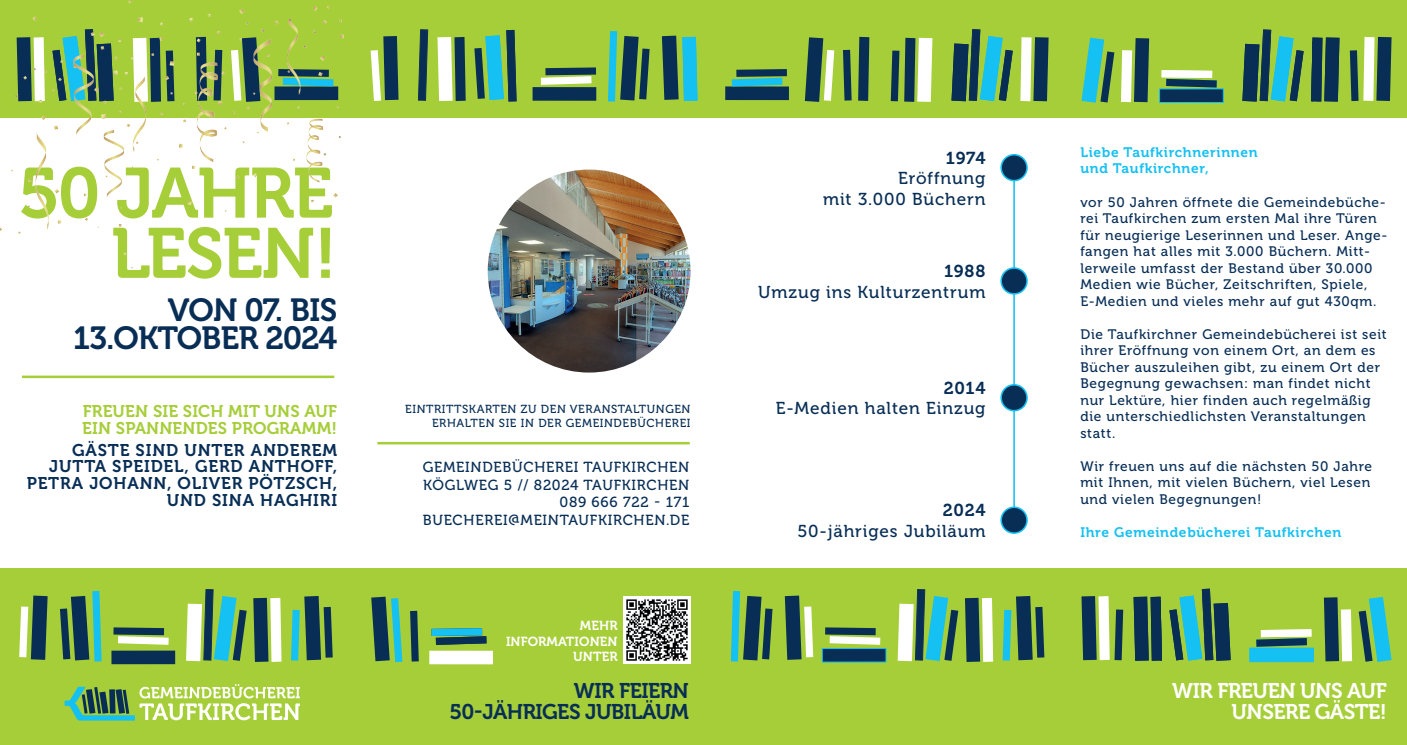
<style>
.page{position:relative;width:1407px;height:745px;background:#fff}
.page>*{position:absolute;margin:0;border:0;box-sizing:border-box;transform-origin:0 0}
.t1{font:70.5px/60.1px "Museo 700";letter-spacing:-.025em;color:#a6ce39;text-align:right}
.t2{font:31.88px/28.4px "Museo 700";letter-spacing:-.025em;color:#082e56;text-align:right}
.t3{font:21.12px/21.4px "Museo 700";letter-spacing:-.025em;color:#082e56;text-align:right}
.t4{font:21.12px/21.4px "Museo 700";letter-spacing:-.025em;color:#fff;text-align:right}
.t5{font:17.25px/20.6px "Museo 500";letter-spacing:.05em;color:#082e56;text-align:right}
.t6{font:17.25px "Museo 700";letter-spacing:.035em;color:#082e56}
.t7{font:16.88px/16.9px "Museo 700";letter-spacing:.05em;color:#082e56;text-align:right}
.t8{font:16.88px/16.9px "Museo 700";letter-spacing:.01em;color:#a6ce39}
.t9{font:14.5px/17.5px "Museo 500";letter-spacing:.05em;color:#082e56;text-align:right}
.t10{font:13.75px/16.5px "Museo 500";letter-spacing:.05em;color:#082e56}
.t11{font:13.75px/16.5px "Museo 700";letter-spacing:.05em;color:#15c0f2}
.t12{font:13px/15.6px "Museo 700";letter-spacing:.01em;color:#fff;text-align:right}
.t13{font:11.62px/14px "Museo 500";letter-spacing:.05em;color:#082e56;text-align:right}
</style>
<div class="page">
<div style="left:0;top:0;width:1407px;height:117px;background:#a6ce39"></div>
<div style="left:0;top:568px;width:1407px;height:176px;background:#a6ce39"></div>
<svg style="left:65px;top:684px;width:235px;height:36px"></svg>
<svg style="left:1169px;top:588px;width:61px;height:72px"></svg>
<svg style="left:1133px;top:596px;width:29px;height:64px;background:#224851"></svg>
<svg style="left:371px;top:36px;width:27px;height:65px"></svg>
<svg style="left:418px;top:29px;width:10px;height:71px"></svg>
<svg style="left:437px;top:37px;width:29px;height:64px;background:#98ad9f"></svg>
<svg style="left:474px;top:30px;width:42px;height:71px"></svg>
<svg style="left:1324px;top:597px;width:28px;height:64px"></svg>
<div style="left:1249px;top:647px;width:64px;height:14px;background:#15c0f2"></div>
<div style="left:1249px;top:647px;width:64px;height:14px;border:1px solid #15c0f2"></div>
<svg style="left:1256px;top:629px;width:55px;height:17px"></svg>
<svg style="left:371px;top:596px;width:31px;height:65px"></svg>
<svg style="left:186px;top:589px;width:61px;height:71px"></svg>
<svg style="left:410px;top:610px;width:9px;height:51px"></svg>
<svg style="left:60px;top:591px;width:42px;height:70px"></svg>
<div style="left:429px;top:650px;width:64px;height:14px;background:#fff"></div>
<svg style="left:431px;top:628px;width:55px;height:16px"></svg>
<div style="left:111px;top:650px;width:64px;height:13px;background:#082e56"></div>
<svg style="left:113px;top:627px;width:56px;height:17px"></svg>
<svg style="left:19px;top:595px;width:29px;height:64px"></svg>
<svg style="left:253px;top:597px;width:28px;height:64px;background:#79928b"></svg>
<svg style="left:291px;top:596px;width:42px;height:64px"></svg>
<img style="left:623px;top:596px;width:67px;height:67px">
<svg style="left:1081px;top:596px;width:42px;height:63px"></svg>
<svg style="left:608px;top:31px;width:41px;height:70px"></svg>
<div style="left:532px;top:87px;width:64px;height:14px;background:#082e56"></div>
<svg style="left:541px;top:67px;width:55px;height:18px"></svg>
<svg style="left:662px;top:36px;width:35px;height:65px"></svg>
<svg style="left:1020px;top:37px;width:28px;height:64px;background:#7a928d"></svg>
<svg style="left:858px;top:37px;width:11px;height:64px"></svg>
<svg style="left:805px;top:37px;width:29px;height:65px"></svg>
<svg style="left:843px;top:50px;width:8px;height:50px"></svg>
<svg style="left:891px;top:38px;width:41px;height:64px"></svg>
<div style="left:725px;top:86px;width:64px;height:14px;background:#082e56"></div>
<svg style="left:732px;top:69px;width:55px;height:17px"></svg>
<svg style="left:951px;top:29px;width:62px;height:72px"></svg>
<svg style="left:897px;top:589px;width:61px;height:71px"></svg>
<svg style="left:731px;top:591px;width:41px;height:70px"></svg>
<svg style="left:825px;top:627px;width:55px;height:17px"></svg>
<svg style="left:785px;top:595px;width:28px;height:64px"></svg>
<svg style="left:965px;top:597px;width:28px;height:64px;background:#79928c"></svg>
<svg style="left:1002px;top:596px;width:42px;height:64px"></svg>
<svg style="left:1358px;top:596px;width:33px;height:65px"></svg>
<div style="left:822px;top:648px;width:64px;height:13px;background:#082e56"></div>
<div style="left:822px;top:648px;width:64px;height:13px;border:1px solid #15c0f2"></div>
<hr style="left:1013px;top:163px;width:2px;height:357px;background:#15c0f2">
<div style="left:1001px;top:155px;width:26px;height:25px;background:#082e56;border-radius:50%"></div>
<div style="left:1000px;top:154px;width:28px;height:27px;border:2px solid #15c0f2;border-radius:50%"></div>
<div style="left:1001px;top:268px;width:26px;height:26px;background:#082e56;border-radius:50%"></div>
<div style="left:1000px;top:267px;width:28px;height:27px;border:2px solid #15c0f2;border-radius:50%"></div>
<div style="left:1001px;top:384px;width:26px;height:26px;background:#082e56;border-radius:50%"></div>
<div style="left:1000px;top:384px;width:28px;height:27px;border:2px solid #15c0f2;border-radius:50%"></div>
<div style="left:1001px;top:507px;width:26px;height:25px;background:#082e56;border-radius:50%"></div>
<div style="left:1000px;top:506px;width:28px;height:27px;border:2px solid #15c0f2;border-radius:50%"></div>
<hr style="left:377px;top:441px;width:313px;height:3px;background:#a6ce39">
<svg style="left:1242px;top:30px;width:61px;height:71px"></svg>
<svg style="left:1311px;top:37px;width:28px;height:64px;background:#1d4451"></svg>
<svg style="left:1121px;top:38px;width:28px;height:64px"></svg>
<div style="left:1159px;top:89px;width:64px;height:13px;background:#082e56"></div>
<div style="left:1159px;top:89px;width:64px;height:14px;border:1px solid #15c0f2"></div>
<svg style="left:1161px;top:70px;width:56px;height:17px"></svg>
<svg style="left:1350px;top:37px;width:41px;height:64px"></svg>
<svg style="left:1081px;top:38px;width:33px;height:65px"></svg>
<hr style="left:22px;top:375px;width:312px;height:3px;background:#a6ce39">
<img style="left:488px;top:169px;width:202px;height:203px;border-radius:101px">
<img style="left:0;top:0;width:343px;height:268px">
<h1 class="t1" style="left:18px;top:164px;width:321px">50 JAHRE<br>LESEN!</h1>
<h2 class="t2" style="left:73px;top:296px;width:265px">VON 07. BIS<br>13.OKTOBER 2024</h2>
<p class="t8" style="left:82px;top:402px;width:256px">FREUEN SIE SICH MIT UNS AUF<br>EIN SPANNENDES PROGRAMM!</p>
<p class="t7" style="left:27px;top:441px;width:312px">GÄSTE SIND UNTER ANDEREM<br>JUTTA SPEIDEL, GERD ANTHOFF,<br>PETRA JOHANN, OLIVER PÖTZSCH,<br>UND SINA HAGHIRI</p>
<p class="t13" style="left:405px;top:401px;width:287px">EINTRITTSKARTEN ZU DEN VERANSTALTUNGEN<br>ERHALTEN SIE IN DER GEMEINDEBÜCHEREI</p>
<p class="t9" style="left:423px;top:458px;width:268px">GEMEINDEBÜCHEREI TAUFKIRCHEN<br>KÖGLWEG 5 // 82024 TAUFKIRCHEN<br>089 666 722 - 171<br>BUECHEREI@MEINTAUFKIRCHEN.DE</p>
<p class="t12" style="left:506px;top:617px;width:113px">MEHR<br>INFORMATIONEN<br>UNTER</p>
<h3 class="t3" style="left:449px;top:679px;width:241px">WIR FEIERN<br>50-JÄHRIGES JUBILÄUM</h3>
<p class="t6" style="left:946px;top:148px;width:41px">1974</p>
<p class="t5" style="left:823px;top:168px;width:164px">Eröffnung<br>mit 3.000 Büchern</p>
<p class="t6" style="left:944px;top:261px;width:43px">1988</p>
<p class="t5" style="left:758px;top:281px;width:229px">Umzug ins Kulturzentrum</p>
<p class="t6" style="left:944px;top:378px;width:43px">2014</p>
<p class="t5" style="left:776px;top:398px;width:211px">E-Medien halten Einzug</p>
<p class="t6" style="left:943px;top:500px;width:44px">2024</p>
<p class="t5" style="left:797px;top:520px;width:189px">50-jähriges Jubiläum</p>
<p class="t11" style="left:1080px;top:144px;width:179px">Liebe Taufkirchnerinnen und Taufkirchner,</p>
<p class="t10" style="left:1080px;top:193px;width:309px">vor 50 Jahren öffnete die Gemeindebüche&shy;rei Taufkirchen zum ersten Mal ihre Türen für neugierige Leserinnen und Leser. Ange&shy;fangen hat alles mit 3.000 Büchern. Mitt&shy;lerweile umfasst der Bestand über 30.000<br>Medien wie Bücher, Zeitschriften, Spiele, E-Medien und vieles mehr auf gut 430qm.</p>
<p class="t10" style="left:1080px;top:325px;width:308px">Die Taufkirchner Gemeindebücherei ist seit ihrer Eröffnung von einem Ort, an dem es Bücher auszuleihen gibt, zu einem Ort der Begegnung gewachsen: man findet nicht nur Lektüre, hier finden auch regelmäßig die unterschiedlichsten Veranstaltungen statt.</p>
<p class="t10" style="left:1080px;top:457px;width:293px">Wir freuen uns auf die nächsten 50 Jahre mit Ihnen, mit vielen Büchern, viel Lesen und vielen Begegnungen!</p>
<p class="t11" style="left:1080px;top:523px;width:262px">Ihre Gemeindebücherei Taufkirchen</p>
<h3 class="t4" style="left:1172px;top:679px;width:216px">WIR FREUEN UNS AUF<br>UNSERE GÄSTE!</h3>
</div>
